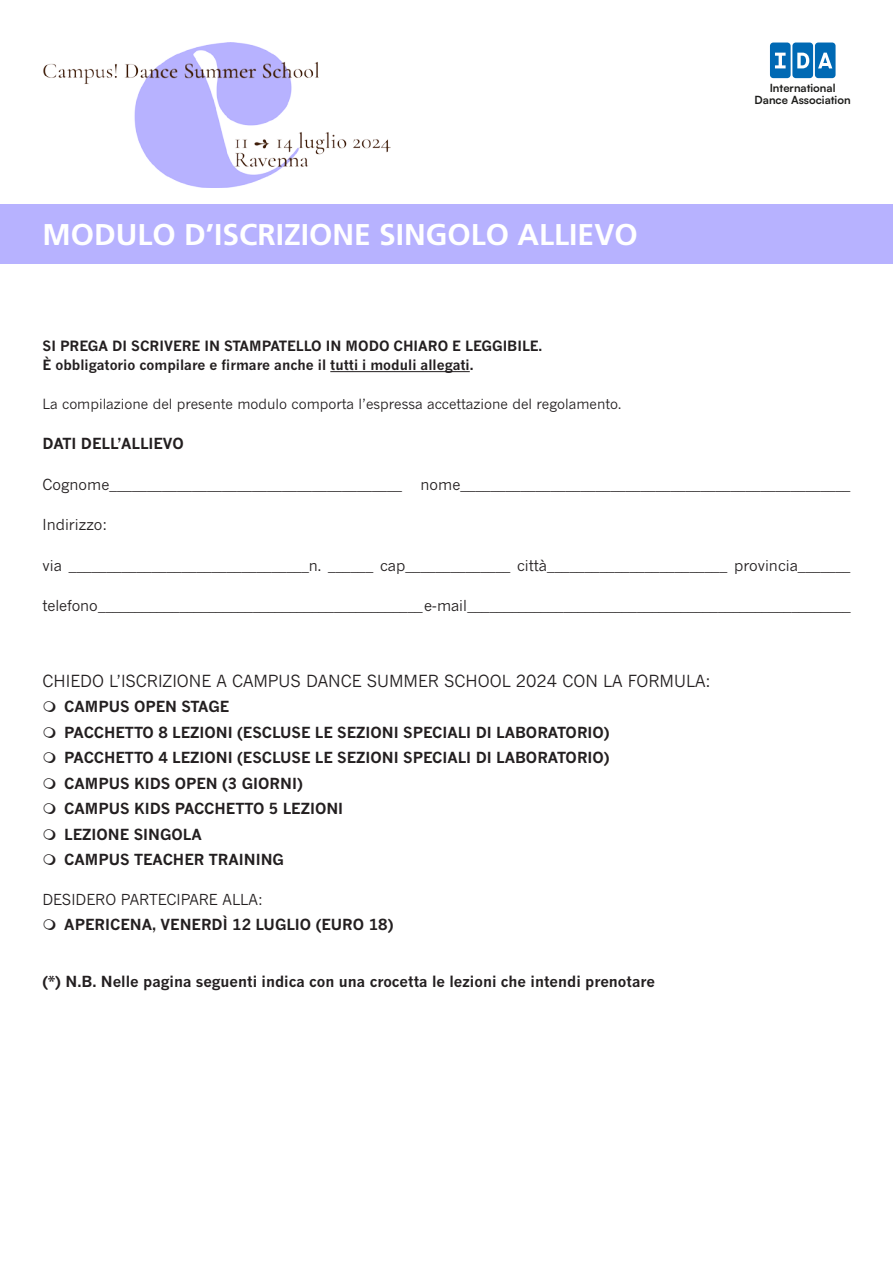
<style>
.page{position:relative;width:893px;height:1263px;background:#fff}
.page>*{position:absolute;margin:0;border:0;box-sizing:border-box;transform-origin:0 0}
.t1{font:700 30px "Frutiger";color:#fff}
.t2{font:16.5px "News Gothic MT Std";color:#231f20}
.t3{font:15px "News Gothic MT Std";color:#231f20}
.t4{font:700 15px/25.5px "News Gothic MT Std";color:#231f20}
.t5{font:700 13.95px/19.5px "News Gothic MT Std";color:#231f20}
.t6{font:13.95px "News Gothic MT Std";color:#231f20}
.t7{font:700 11.25px/11.2px "Satoshi";color:#1d1d1b;text-align:center}
</style>
<div class="page">
<div style="left:0;top:204px;width:893px;height:60px;background:#b7b2ff"></div>
<img style="left:43px;top:43px;width:347px;height:145px">
<hr style="left:330px;top:371px;width:140px;height:1px;background:#231f20">
<svg style="left:770px;top:43px;width:65px;height:35px;background:#3588c3"></svg>
<h1 class="t1" style="left:43px;top:217px;width:597px">MODULO D’ISCRIZIONE SINGOLO ALLIEVO</h1>
<p class="t5" style="left:43px;top:336px;width:501px">SI PREGA DI SCRIVERE IN STAMPATELLO IN MODO CHIARO E LEGGIBILE.<br>È obbligatorio compilare e firmare anche il tutti i moduli allegati.</p>
<p class="t6" style="left:43px;top:396px;width:580px">La compilazione del presente modulo comporta l’espressa accettazione del regolamento.</p>
<p class="t7" style="left:755px;top:82px;width:98px">International<br>Dance Association</p>
<p class="t4" style="left:43px;top:431px;width:143px">DATI DELL’ALLIEVO</p>
<p class="t3" style="left:43px;top:475px;width:809px">Cognome_______________________________________ nome____________________________________________________</p>
<p class="t3" style="left:43px;top:516px;width:66px">Indirizzo:</p>
<p class="t3" style="left:43px;top:556px;width:809px">via ________________________________n. ______ cap______________ città________________________ provincia_______</p>
<p class="t3" style="left:43px;top:597px;width:810px">telefono ____________________________________________ e-mail ____________________________________________________</p>
<p class="t2" style="left:43px;top:671px;width:670px">CHIEDO L’ISCRIZIONE A CAMPUS DANCE SUMMER SCHOOL 2024 CON LA FORMULA:</p>
<p class="t4" style="left:64px;top:694px;width:547px">CAMPUS OPEN STAGE<br>PACCHETTO 8 LEZIONI (ESCLUSE LE SEZIONI SPECIALI DI LABORATORIO)<br>PACCHETTO 4 LEZIONI (ESCLUSE LE SEZIONI SPECIALI DI LABORATORIO)<br>CAMPUS KIDS OPEN (3 GIORNI)<br>CAMPUS KIDS PACCHETTO 5 LEZIONI<br>LEZIONE SINGOLA<br>CAMPUS TEACHER TRAINING</p>
<p class="t3" style="left:43px;top:890px;width:222px">DESIDERO PARTECIPARE ALLA:</p>
<p class="t4" style="left:64px;top:912px;width:331px">APERICENA, VENERDÌ 12 LUGLIO (EURO 18)</p>
<p class="t4" style="left:43px;top:968px;width:614px">(*) N.B. Nelle pagina seguenti indica con una crocetta le lezioni che intendi prenotare</p>
</div>
